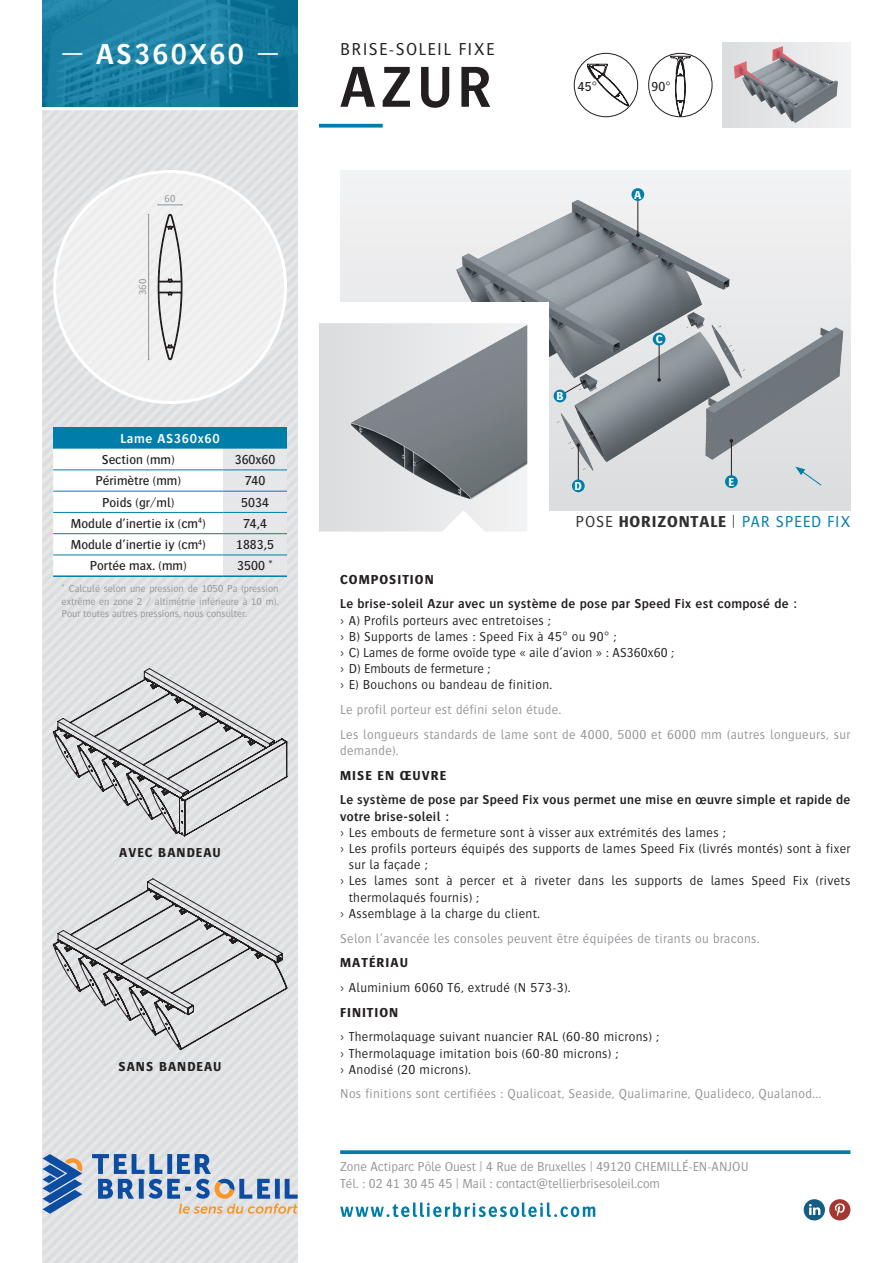
<style>
.page{position:relative;width:893px;height:1263px;background:#fff}
.page>*{position:absolute;margin:0;border:0;box-sizing:border-box;transform-origin:0 0}
.t1{font:600 60px "Bosis Std";color:#231f20}
.t2{font:600 30px "Bosis Std";letter-spacing:.075em;color:#fff}
.t3{font:300 18px "Bosis Std";letter-spacing:.075em;color:#231f20}
.t4{font:700 16.5px "Bosis Std";letter-spacing:.05em;color:#312f30}
.t5{font:300 13.5px/16.2px "Bosis Std";letter-spacing:.025em;color:#231f20}
.t6{font:300 13.5px/24.8px "Bosis Std";letter-spacing:.025em;color:#939598}
.t7{font:600 13.5px/16.2px "Bosis Std";letter-spacing:.025em;color:#231f20}
.t8{font:500 13.5px "Bosis Std";color:#231f20}
.t9{font:300 13.5px/16.2px "Bosis Std";color:#939598}
.t10{font:700 13.5px "Bosis Std";letter-spacing:.075em;color:#231f20}
.t11{font:600 13.5px "Bosis Std";letter-spacing:.05em;color:#fff}
.t12{font:700 12px "Bosis Std";color:#fff}
.t13{font:300 10.5px/12.6px "Bosis Std";color:#939598;text-align:justify}
.s1{font-weight:300}
.s2{font-weight:300;color:#007ea9}
</style>
<div class="page">
<div style="left:43px;top:111px;width:255px;height:1152px;background:#e1e2e4"></div>
<div style="left:53px;top:170px;width:234px;height:234px;background:#f0f0f1;border-radius:50%"></div>
<div style="left:804px;top:1199px;width:21px;height:21px;background:#145e84;border-radius:50%"></div>
<svg style="left:809px;top:1204px;width:11px;height:11px"></svg>
<div style="left:829px;top:1199px;width:21px;height:21px;background:#a43731;border-radius:50%"></div>
<svg style="left:835px;top:1203px;width:10px;height:13px"></svg>
<svg style="left:340px;top:1150px;width:510px;height:4px;background:#1387af"></svg>
<svg style="left:340px;top:1202px;width:255px;height:15px"></svg>
<svg style="left:43px;top:0;width:255px;height:106px;background:#177c9f"></svg>
<svg style="left:319px;top:124px;width:64px;height:4px"></svg>
<svg style="left:43px;top:1141px;width:255px;height:84px;background:#b8c2d1"></svg>
<div style="left:340px;top:170px;width:510px;height:340px;background:#f0f0f1"></div>
<img style="left:456px;top:188px;width:394px;height:322px">
<div style="left:319px;top:302px;width:230px;height:229px;background:#fff"></div>
<div style="left:53px;top:427px;width:234px;height:22px;background:#007ea9"></div>
<svg style="left:53px;top:449px;width:234px;height:126px"></svg>
<hr style="left:53px;top:469px;width:170px;height:1px;background:#007ea9">
<hr style="left:53px;top:491px;width:170px;height:1px;background:#007ea9">
<hr style="left:53px;top:512px;width:170px;height:1px;background:#007ea9">
<hr style="left:53px;top:533px;width:170px;height:1px;background:#007ea9">
<hr style="left:223px;top:469px;width:64px;height:1px;background:#007ea9">
<hr style="left:223px;top:491px;width:64px;height:1px;background:#007ea9">
<hr style="left:223px;top:512px;width:64px;height:1px;background:#007ea9">
<hr style="left:223px;top:533px;width:64px;height:1px;background:#007ea9">
<hr style="left:53px;top:555px;width:170px;height:1px;background:#007ea9">
<hr style="left:223px;top:555px;width:64px;height:1px;background:#007ea9">
<hr style="left:53px;top:575px;width:170px;height:2px;background:#007ea9">
<hr style="left:223px;top:575px;width:64px;height:2px;background:#007ea9">
<div style="left:723px;top:43px;width:127px;height:85px;background:#f1f2f3"></div>
<img style="left:724px;top:43px;width:114px;height:85px">
<svg style="left:158px;top:214px;width:24px;height:146px"></svg>
<hr style="left:148px;top:214px;width:1px;height:146px;background:#939598">
<svg style="left:158px;top:204px;width:25px;height:2px"></svg>
<div style="left:319px;top:323px;width:208px;height:208px;background:#dddee0"></div>
<img style="left:349px;top:323px;width:178px;height:205px">
<div style="left:574px;top:53px;width:64px;height:64px;border:1px solid #231f20;border-radius:50%"></div>
<svg style="left:587px;top:64px;width:42px;height:42px"></svg>
<div style="left:648px;top:53px;width:64px;height:64px;border:1px solid #231f20;border-radius:50%"></div>
<svg style="left:670px;top:56px;width:20px;height:60px"></svg>
<svg style="left:53px;top:668px;width:234px;height:169px;background:#ceced0"></svg>
<svg style="left:53px;top:878px;width:234px;height:172px;background:#d0d0d2"></svg>
<svg style="left:795px;top:467px;width:27px;height:19px"></svg>
<hr style="left:637px;top:195px;width:1px;height:40px;background:#231f20">
<svg style="left:636px;top:233px;width:4px;height:4px"></svg>
<div style="left:631px;top:188px;width:13px;height:13px;background:#007ea9;border-radius:50%"></div>
<svg style="left:558px;top:380px;width:28px;height:17px"></svg>
<div style="left:554px;top:390px;width:12px;height:12px;background:#007ea9;border-radius:50%"></div>
<hr style="left:659px;top:339px;width:1px;height:41px;background:#231f20">
<svg style="left:657px;top:378px;width:4px;height:4px"></svg>
<div style="left:653px;top:333px;width:12px;height:12px;background:#007ea9;border-radius:50%"></div>
<hr style="left:578px;top:445px;width:1px;height:41px;background:#231f20">
<svg style="left:576px;top:443px;width:4px;height:4px"></svg>
<div style="left:572px;top:479px;width:13px;height:13px;background:#007ea9;border-radius:50%"></div>
<hr style="left:731px;top:441px;width:1px;height:41px;background:#231f20">
<div style="left:725px;top:475px;width:13px;height:13px;background:#007ea9;border-radius:50%"></div>
<h2 class="t2" style="left:61px;top:38px;width:219px">— AS360X60 —</h2>
<p class="t13" style="left:165px;top:193px;width:13px">60</p>
<p class="t13" style="left:136px;top:295px;width:18px;rotate:-90deg">360</p>
<p class="t11" style="left:120px;top:431px;width:101px">Lame AS360x60</p>
<p class="t8" style="left:102px;top:452px;width:74px">Section (mm)</p>
<p class="t8" style="left:235px;top:452px;width:42px">360x60</p>
<p class="t8" style="left:96px;top:473px;width:87px">Périmètre (mm)</p>
<p class="t8" style="left:245px;top:473px;width:22px">740</p>
<p class="t8" style="left:102px;top:495px;width:74px">Poids (gr/ml)</p>
<p class="t8" style="left:241px;top:495px;width:29px">5034</p>
<p class="t8" style="left:71px;top:516px;width:136px">Module d’inertie ix (cm<sup>4</sup>)</p>
<p class="t8" style="left:243px;top:516px;width:26px">74,4</p>
<p class="t8" style="left:71px;top:537px;width:137px">Module d’inertie iy (cm<sup>4</sup>)</p>
<p class="t8" style="left:236px;top:537px;width:40px">1883,5</p>
<p class="t8" style="left:90px;top:558px;width:98px">Portée max. (mm)</p>
<p class="t8" style="left:237px;top:558px;width:37px">3500 *</p>
<p class="t13" style="left:62px;top:582px;width:218px">* Calculé selon une pression de 1050 Pa (pression extrême en zone 2 / altimétrie inférieure à 10 m).<br>Pour toutes autres pressions, nous consulter.</p>
<p class="t10" style="left:119px;top:845px;width:103px">AVEC BANDEAU</p>
<p class="t10" style="left:119px;top:1059px;width:104px">SANS BANDEAU</p>
<h3 class="t3" style="left:340px;top:40px;width:156px">BRISE-SOLEIL FIXE</h3>
<h1 class="t1" style="left:340px;top:55px;width:152px">AZUR</h1>
<p class="t8" style="left:578px;top:79px;width:21px">45°</p>
<p class="t8" style="left:652px;top:79px;width:21px">90°</p>
<p class="t12" style="left:634px;top:188px;width:9px">A</p>
<p class="t12" style="left:556px;top:389px;width:9px">B</p>
<p class="t12" style="left:656px;top:333px;width:8px">C</p>
<p class="t12" style="left:575px;top:479px;width:9px">D</p>
<p class="t12" style="left:728px;top:475px;width:7px">E</p>
<p class="t4" style="left:576px;top:512px;width:276px"><span class="s1">POSE</span> HORIZONTALE <span class="s1">|</span> <span class="s2">PAR SPEED FIX</span></p>
<p class="t10" style="left:340px;top:572px;width:95px">COMPOSITION</p>
<p class="t7" style="left:340px;top:596px;width:458px">Le brise-soleil Azur avec un système de pose par Speed Fix est composé de :</p>
<p class="t5" style="left:340px;top:612px;width:335px">› A) Profils porteurs avec entretoises ;<br>› B) Supports de lames : Speed Fix à 45° ou 90° ;<br>› C) Lames de forme ovoïde type « aile d’avion » : AS360x60 ; › D) Embouts de fermeture ;<br>› E) Bouchons ou bandeau de finition.</p>
<p class="t6" style="left:340px;top:697px;width:512px">Le profil porteur est défini selon étude.<br>Les longueurs standards de lame sont de 4000, 5000 et 6000 mm (autres longueurs, sur</p>
<p class="t6" style="left:340px;top:738px;width:60px">demande).</p>
<p class="t10" style="left:340px;top:768px;width:107px">MISE EN ŒUVRE</p>
<p class="t7" style="left:340px;top:792px;width:512px">Le système de pose par Speed Fix vous permet une mise en œuvre simple et rapide de votre brise-soleil :</p>
<p class="t5" style="left:340px;top:824px;width:387px">› Les embouts de fermeture sont à visser aux extrémités des lames ;</p>
<p class="t5" style="left:340px;top:840px;width:512px">› Les profils porteurs équipés des supports de lames Speed Fix (livrés montés) sont à fixer</p>
<p class="t5" style="left:349px;top:856px;width:80px">sur la façade ;</p>
<p class="t5" style="left:340px;top:872px;width:512px">› Les lames sont à percer et à riveter dans les supports de lames Speed Fix (rivets</p>
<p class="t5" style="left:349px;top:889px;width:132px">thermolaqués fournis) ;</p>
<p class="t5" style="left:340px;top:905px;width:201px">› Assemblage à la charge du client.</p>
<p class="t6" style="left:340px;top:925px;width:421px">Selon l’avancée les consoles peuvent être équipées de tirants ou bracons.</p>
<p class="t10" style="left:340px;top:955px;width:69px">MATÉRIAU</p>
<p class="t5" style="left:340px;top:979px;width:232px">› Aluminium 6060 T6, extrudé (N 573-3).</p>
<p class="t10" style="left:340px;top:1004px;width:60px">FINITION</p>
<p class="t5" style="left:340px;top:1028px;width:320px">› Thermolaquage suivant nuancier RAL (60-80 microns) ; › Thermolaquage imitation bois (60-80 microns) ;<br>› Anodisé (20 microns).</p>
<p class="t6" style="left:340px;top:1081px;width:482px">Nos finitions sont certifiées : Qualicoat, Seaside, Qualimarine, Qualideco, Qualanod...</p>
<p class="t9" style="left:340px;top:1158px;width:410px">Zone Actiparc Pôle Ouest | 4 Rue de Bruxelles | 49120 CHEMILLÉ-EN-ANJOU<br>Tél. : 02 41 30 45 45 | Mail : contact@tellierbrisesoleil.com</p>
</div>
